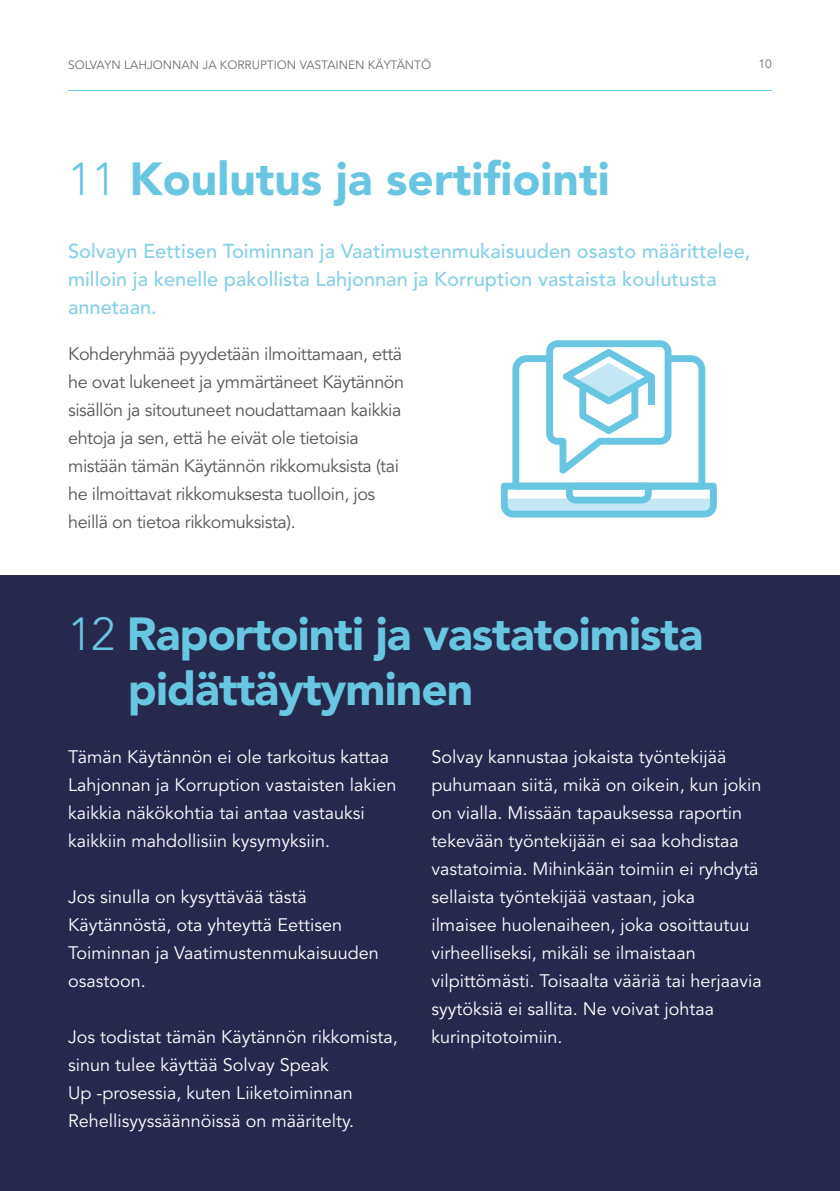
<style>
.page{position:relative;width:840px;height:1191px;background:#fff}
.page>*{position:absolute;margin:0;border:0;box-sizing:border-box;transform-origin:0 0}
.t1{font:900 46px/55.2px "Avenir";letter-spacing:-.02em;color:#68c6e2}
.t2{font:900 46px "Avenir";color:#68c6e2}
.t3{font:500 20px/28px "Avenir";color:#86d1e8}
.t4{font:18px/28px "Avenir";color:#fff}
.t5{font:18px/28px "Avenir";letter-spacing:-.025em;color:#575756}
.t6{font:12px "Avenir";color:#706f6f}
.s1{font-weight:300}
</style>
<div class="page">
<hr style="left:68px;top:90px;width:703px;height:1px;background:#68c6e2">
<div style="left:0;top:575px;width:839px;height:616px;background:#26294d"></div>
<svg style="left:500px;top:340px;width:216px;height:177px"></svg>
<p class="t6" style="left:68px;top:56px;width:364px">SOLVAYN LAHJONNAN JA KORRUPTION VASTAINEN KÄYTÄNTÖ</p>
<p class="t6" style="left:758px;top:55px;width:15px">10</p>
<h1 class="t2" style="left:68px;top:145px;width:543px"><span class="s1">11</span> Koulutus ja sertifiointi</h1>
<p class="t3" style="left:68px;top:237px;width:683px">Solvayn Eettisen Toiminnan ja Vaatimustenmukaisuuden osasto määrittelee, milloin ja kenelle pakollista Lahjonnan ja Korruption vastaista koulutusta annetaan.</p>
<p class="t5" style="left:68px;top:340px;width:337px">Kohderyhmää pyydetään ilmoittamaan, että he ovat lukeneet ja ymmärtäneet Käytännön sisällön ja sitoutuneet noudattamaan kaikkia ehtoja ja sen, että he eivät ole tietoisia mistään tämän Käytännön rikkomuksista (tai he ilmoittavat rikkomuksesta tuolloin, jos heillä on tietoa rikkomuksista).</p>
<h1 class="t1" style="left:128px;top:608px;width:576px;text-indent:-60px"><span class="s1">12</span> Raportointi ja vastatoimista pidättäytyminen</h1>
<p class="t4" style="left:68px;top:743px;width:329px">Tämän Käytännön ei ole tarkoitus kattaa Lahjonnan ja Korruption vastaisten lakien kaikkia näkökohtia tai antaa vastauksi kaikkiin mahdollisiin kysymyksiin.</p>
<p class="t4" style="left:68px;top:883px;width:312px">Jos sinulla on kysyttävää tästä<br>Käytännöstä, ota yhteyttä Eettisen<br>Toiminnan ja Vaatimustenmukaisuuden osastoon.</p>
<p class="t4" style="left:68px;top:1023px;width:331px">Jos todistat tämän Käytännön rikkomista, sinun tulee käyttää Solvay Speak<br>Up -prosessia, kuten Liiketoiminnan Rehellisyyssäännöissä on määritelty.</p>
<p class="t4" style="left:431px;top:743px;width:332px">Solvay kannustaa jokaista työntekijää puhumaan siitä, mikä on oikein, kun jokin on vialla. Missään tapauksessa raportin tekevään työntekijään ei saa kohdistaa vastatoimia. Mihinkään toimiin ei ryhdytä sellaista työntekijää vastaan, joka ilmaisee huolenaiheen, joka osoittautuu virheelliseksi, mikäli se ilmaistaan vilpittömästi. Toisaalta vääriä tai herjaavia syytöksiä ei sallita. Ne voivat johtaa kurinpitotoimiin.</p>
</div>
